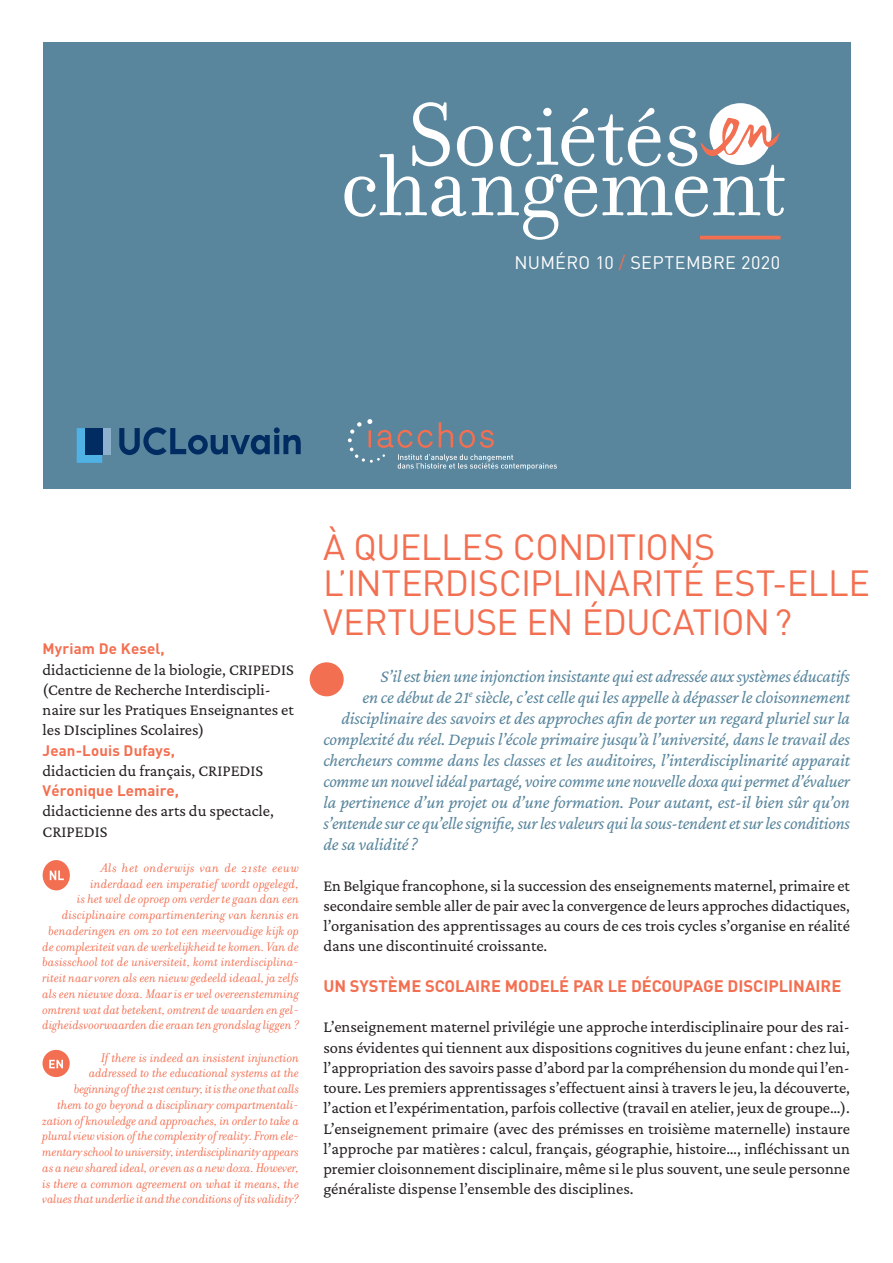
<style>
.page{position:relative;width:893px;height:1263px;background:#fff}
.page>*{position:absolute;margin:0;border:0;box-sizing:border-box;transform-origin:0 0}
.titrecentre{font:36px/37.5px "DIN";letter-spacing:-.015em;color:#f36f51}
.Chapeau{font:italic 18px "Crimson Pro";letter-spacing:-.005em;color:#59869d}
.titrecentre-2{font:18px "DIN";letter-spacing:.015em;color:#fff}
.Texte{font:16.5px/20.2px "Crimson Pro";color:#231f20;text-align:justify}
.SoustitreOrange{font:700 16.5px "DIN";color:#f36f51}
.Texte-2{font:700 15px "DIN";letter-spacing:.01em;color:#f36f51}
.Texte-3{font:italic 13.5px/15.8px "Filosofia OT";color:#f36f51;text-align:right}
.s1{color:#f36f51}
</style>
<div class="page">
<div style="left:43px;top:43px;width:807px;height:446px;background:#59869d"></div>
<div style="left:310px;top:662px;width:34px;height:34px;background:#f36f51;border-radius:50%"></div>
<div style="left:43px;top:860px;width:27px;height:30px;background:#f36f51;border-radius:50%"></div>
<svg style="left:50px;top:870px;width:14px;height:10px"></svg>
<div style="left:43px;top:1050px;width:27px;height:27px;background:#f36f51;border-radius:50%"></div>
<svg style="left:49px;top:1060px;width:14px;height:8px"></svg>
<svg style="left:344px;top:102px;width:441px;height:138px"></svg>
<svg style="left:348px;top:419px;width:209px;height:51px"></svg>
<div style="left:102px;top:428px;width:9px;height:26px;background:#8db0cd"></div>
<svg style="left:77px;top:428px;width:25px;height:35px"></svg>
<div style="left:85px;top:428px;width:17px;height:26px;background:#002c62"></div>
<svg style="left:119px;top:427px;width:182px;height:28px"></svg>
<p class="titrecentre-2" style="left:514px;top:252px;width:267px">NUMÉRO 10 <span class="s1">/</span> SEPTEMBRE 2020</p>
<p class="Texte-2" style="left:43px;top:639px;width:123px">Myriam De Kesel,</p>
<p class="Texte" style="left:43px;top:659px;width:253px">didacticienne de la biologie, CRIPEDIS</p>
<p class="Texte" style="left:43px;top:679px;width:253px;text-align:left">(Centre de Recherche Interdiscipli&shy;naire sur les Pratiques Enseignantes et les DIsciplines Scolaires)</p>
<p class="Texte-2" style="left:43px;top:740px;width:134px">Jean-Louis Dufays,</p>
<p class="Texte" style="left:43px;top:760px;width:222px">didacticien du français, CRIPEDIS</p>
<p class="Texte-2" style="left:43px;top:781px;width:138px">Véronique Lemaire,</p>
<p class="Texte" style="left:43px;top:801px;width:233px">didacticienne des arts du spectacle,<br>CRIPEDIS</p>
<p class="Texte-3" style="left:43px;top:860px;width:258px">Als het onderwijs van de 21ste eeuw<br>inderdaad een imperatief wordt opgelegd,<br>is het wel de oproep om verder te gaan dan een disciplinaire compartimentering van kennis en benaderingen en om zo tot een meervoudige kijk op de complexiteit van de werkelijkheid te komen. Van de basisschool tot de universiteit, komt interdisciplina&shy;riteit naar voren als een nieuw gedeeld ideaal, ja zelfs als een nieuwe doxa. Maar is er wel overeenstemming omtrent wat dat betekent, omtrent de waarden en gel&shy;digheidsvoorwaarden die eraan ten grondslag liggen ?</p>
<p class="Texte-3" style="left:43px;top:1049px;width:258px">If there is indeed an insistent injunction<br>addressed to the educational systems at the beginning of the 21st century, it is the one that calls<br>them to go beyond a disciplinary compartmentali&shy;zation of knowledge and approaches, in order to take a plural view vision of the complexity of reality. From ele&shy;mentary school to university, interdisciplinarity appears as a new shared ideal, or even as a new doxa. However, is there a common agreement on what it means, the values that underlie it and the conditions of its validity?</p>
<p class="titrecentre" style="left:323px;top:529px;width:548px">À QUELLES CONDITIONS<br>L’INTERDISCIPLINARITÉ EST-ELLE<br>VERTUEUSE EN ÉDUCATION?</p>
<p class="Chapeau" style="left:380px;top:665px;width:471px">S’il est bien une injonction insistante qui est adressée aux systèmes éducatifs</p>
<p class="Chapeau" style="left:362px;top:686px;width:489px">en ce début de 21<sup>e</sup> siècle, c’est celle qui les appelle à dépasser le cloisonnement</p>
<p class="Chapeau" style="left:341px;top:707px;width:510px">disciplinaire des savoirs et des approches afin de porter un regard pluriel sur la</p>
<p class="Chapeau" style="left:323px;top:728px;width:528px">complexité du réel. Depuis l’école primaire jusqu’à l’université, dans le travail des</p>
<p class="Chapeau" style="left:323px;top:749px;width:528px">chercheurs comme dans les classes et les auditoires, l’interdisciplinarité apparait</p>
<p class="Chapeau" style="left:323px;top:770px;width:528px">comme un nouvel idéal partagé, voire comme une nouvelle doxa qui permet d’évaluer</p>
<p class="Chapeau" style="left:323px;top:791px;width:528px">la pertinence d’un projet ou d’une formation. Pour autant, est-il bien sûr qu’on</p>
<p class="Chapeau" style="left:323px;top:812px;width:528px">s’entende sur ce qu’elle signifie, sur les valeurs qui la sous-tendent et sur les conditions</p>
<p class="Chapeau" style="left:323px;top:833px;width:96px">de sa validité ?</p>
<p class="Texte" style="left:323px;top:875px;width:528px">En Belgique francophone, si la succession des enseignements maternel, primaire et secondaire semble aller de pair avec la convergence de leurs approches didactiques, l’organisation des apprentissages au cours de ces trois cycles s’organise en réalité dans une discontinuité croissante.</p>
<p class="SoustitreOrange" style="left:323px;top:975px;width:519px">UN SYSTÈME SCOLAIRE MODELÉ PAR LE DÉCOUPAGE DISCIPLINAIRE</p>
<p class="Texte" style="left:323px;top:1016px;width:528px">L’enseignement maternel privilégie une approche interdisciplinaire pour des rai&shy;sons évidentes qui tiennent aux dispositions cognitives du jeune enfant : chez lui, l’appropriation des savoirs passe d’abord par la compréhension du monde qui l’en&shy;toure. Les premiers apprentissages s’effectuent ainsi à travers le jeu, la découverte, l’action et l’expérimentation, parfois collective (travail en atelier, jeux de groupe…).</p>
<p class="Texte" style="left:323px;top:1118px;width:528px">L’enseignement primaire (avec des prémisses en troisième maternelle) instaure l’approche par matières : calcul, français, géographie, histoire…, infléchissant un premier cloisonnement disciplinaire, même si le plus souvent, une seule personne généraliste dispense l’ensemble des disciplines.</p>
</div>
